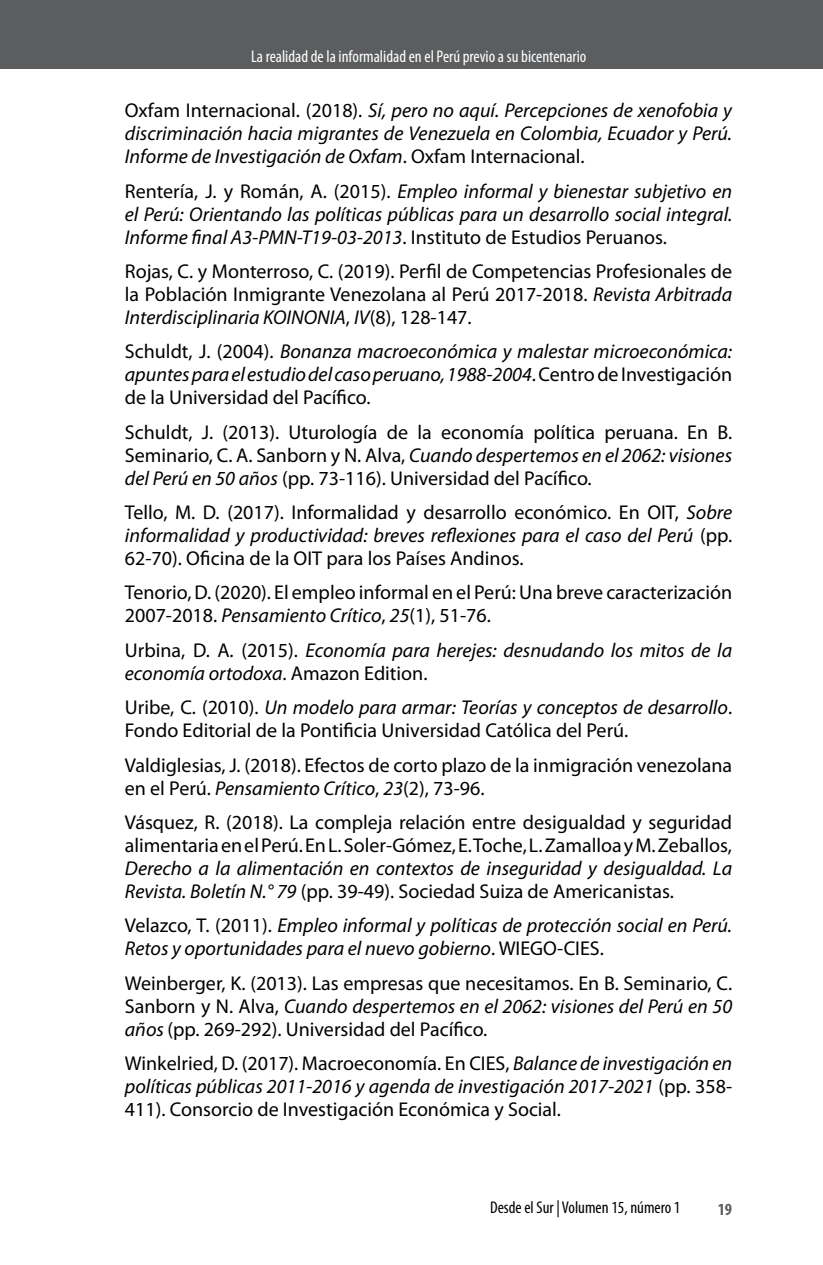
<style>
.page{position:relative;width:823px;height:1265px;background:#fff}
.page>*{position:absolute;margin:0;border:0;box-sizing:border-box;transform-origin:0 0}
.t1{font:20px/23px "Myriad Pro";color:#000;text-align:justify}
.t2{font:italic 20px/23px "Myriad Pro";color:#000;text-align:justify}
.t3{font:condensed 17px "Myriad Pro";color:#fff}
.t4{font:condensed 17px "Myriad Pro";color:#000}
.t5{font:700 condensed 17px "Myriad Pro";color:#5c5d5f}
.s1{font-style:normal}
.s2{font-style:italic}
</style>
<div class="page">
<div style="left:0;top:0;width:822px;height:68px;background:#5c5d5f"></div>
<p class="t3" style="left:251px;top:46px;width:337px">La realidad de la informalidad en el Perú previo a su bicentenario</p>
<p class="t2" style="left:125px;top:99px;width:608px"><span class="s1">Oxfam Internacional. (2018).</span> Sí, pero no aquí. Percepciones de xenofobia y discriminación hacia migrantes de Venezuela en Colombia, Ecuador y Perú.<br>Informe de Investigación de Oxfam<span class="s1">. Oxfam Internacional.</span></p>
<p class="t2" style="left:125px;top:179px;width:608px"><span class="s1">Rentería, J. y Román, A. (2015).</span> Empleo informal y bienestar subjetivo en el Perú: Orientando las políticas públicas para un desarrollo social integral.<br>Informe final A3-PMN-T19-03-2013<span class="s1">. Instituto de Estudios Peruanos.</span></p>
<p class="t1" style="left:125px;top:259px;width:608px">Rojas, C. y Monterroso, C. (2019). Perfil de Competencias Profesionales de la Población Inmigrante Venezolana al Perú 2017-2018. <span class="s2">Revista Arbitrada Interdisciplinaria KOINONIA</span>, <span class="s2">IV</span>(8), 128-147.</p>
<p class="t2" style="left:125px;top:340px;width:608px"><span class="s1">Schuldt, J. (2004).</span> Bonanza macroeconómica y malestar microeconómica: apuntes para el estudio del caso peruano, 1988-2004<span class="s1">. Centro de Investigación de la Universidad del Pacífico.</span></p>
<p class="t1" style="left:125px;top:420px;width:608px">Schuldt, J. (2013). Uturología de la economía política peruana. En B.<br>Seminario, C. A. Sanborn y N. Alva, <span class="s2">Cuando despertemos en el 2062: visiones del Perú en 50 años</span> (pp. 73-116). Universidad del Pacífico.</p>
<p class="t1" style="left:125px;top:500px;width:608px">Tello, M. D. (2017). Informalidad y desarrollo económico. En OIT, <span class="s2">Sobre informalidad y productividad: breves reflexiones para el caso del Perú</span> (pp.<br>62-70). Oficina de la OIT para los Países Andinos.</p>
<p class="t1" style="left:125px;top:581px;width:608px">Tenorio, D. (2020). El empleo informal en el Perú: Una breve caracterización<br>2007-2018. <span class="s2">Pensamiento Crítico</span>, <span class="s2">25</span>(1), 51-76.</p>
<p class="t2" style="left:125px;top:638px;width:608px"><span class="s1">Urbina, D. A. (2015).</span> Economía para herejes: desnudando los mitos de la economía ortodoxa<span class="s1">. Amazon Edition.</span></p>
<p class="t1" style="left:125px;top:695px;width:608px">Uribe, C. (2010). <span class="s2">Un modelo para armar: Teorías y conceptos de desarrollo</span>.<br>Fondo Editorial de la Pontificia Universidad Católica del Perú.</p>
<p class="t1" style="left:125px;top:753px;width:608px">Valdiglesias, J. (2018). Efectos de corto plazo de la inmigración venezolana en el Perú. <span class="s2">Pensamiento Crítico</span>, <span class="s2">23</span>(2), 73-96.</p>
<p class="t1" style="left:125px;top:810px;width:608px">Vásquez, R. (2018). La compleja relación entre desigualdad y seguridad alimentaria en el Perú. En L. Soler-Gómez, E. Toche, L. Zamalloa y M. Zeballos,</p>
<p class="t2" style="left:125px;top:856px;width:608px">Derecho a la alimentación en contextos de inseguridad y desigualdad. La<br>Revista. Boletín N.° 79 <span class="s1">(pp. 39-49). Sociedad Suiza de Americanistas.</span></p>
<p class="t2" style="left:125px;top:913px;width:608px"><span class="s1">Velazco, T. (2011).</span> Empleo informal y políticas de protección social en Perú.<br>Retos y oportunidades para el nuevo gobierno<span class="s1">. WIEGO-CIES.</span></p>
<p class="t1" style="left:125px;top:971px;width:608px">Weinberger, K. (2013). Las empresas que necesitamos. En B. Seminario, C.<br>Sanborn y N. Alva, <span class="s2">Cuando despertemos en el 2062: visiones del Perú en 50 años</span> (pp. 269-292). Universidad del Pacífico.</p>
<p class="t1" style="left:125px;top:1051px;width:608px">Winkelried, D. (2017). Macroeconomía. En CIES, <span class="s2">Balance de investigación en políticas públicas 2011-2016 y agenda de investigación 2017-2021</span> (pp. 358- 411). Consorcio de Investigación Económica y Social.</p>
<p class="t4" style="left:489px;top:1196px;width:192px">Desde el Sur | Volumen 15, número 1</p>
<p class="t5" style="left:717px;top:1198px;width:16px">19</p>
</div>
